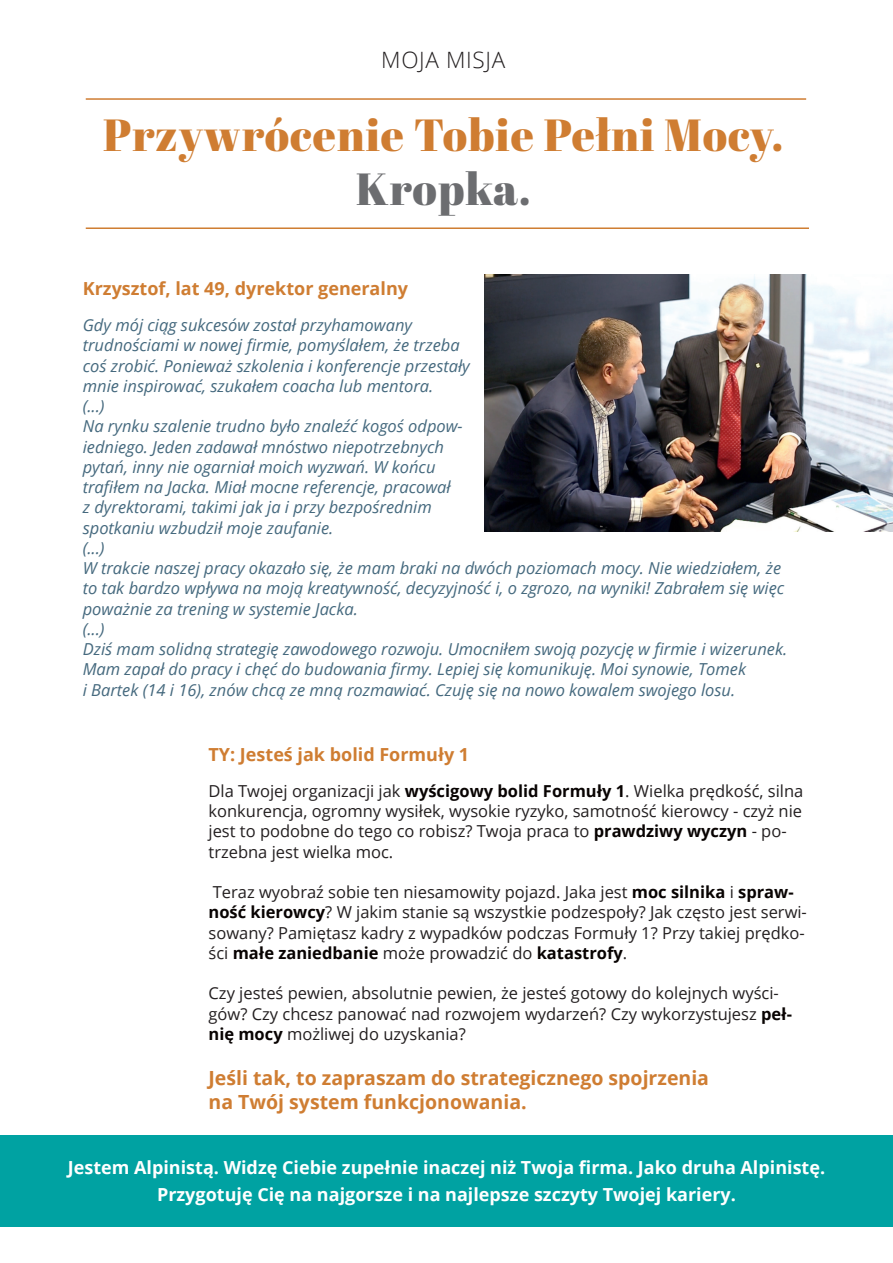
<style>
.page{position:relative;width:893px;height:1263px;background:#fff}
.page>*{position:absolute;margin:0;border:0;box-sizing:border-box;transform-origin:0 0}
.t1{font:45px "Abril Fatface";letter-spacing:.02em;color:#cf7d32}
.t2{font:45px "Abril Fatface";letter-spacing:.02em;color:#6c6d70}
.t3{font:300 22.5px "Open Sans";letter-spacing:.03em;color:#231f20}
.t4{font:700 19.5px/23.4px "Open Sans";color:#cf7d32}
.t5{font:700 18px/26.8px "Open Sans";color:#fff;text-align:center}
.t6{font:700 18px "Open Sans";color:#cf7d32}
.t7{font:italic 16.5px/20.2px "Open Sans";color:#45697e}
.t8{font:16.5px/20.2px "Open Sans";color:#231f20}
.s1{font-weight:700;color:#080302}
</style>
<div class="page">
<img style="left:485px;top:274px;width:408px;height:257px">
<hr style="left:86px;top:98px;width:720px;height:2px;background:#cf7d32">
<hr style="left:86px;top:227px;width:723px;height:2px;background:#cf7d32">
<div style="left:0;top:1135px;width:893px;height:92px;background:#00a2a2"></div>
<h2 class="t3" style="left:381px;top:45px;width:125px">MOJA MISJA</h2>
<h1 class="t1" style="left:103px;top:104px;width:682px">Przywrócenie Tobie Pełni Mocy.</h1>
<h1 class="t2" style="left:356px;top:158px;width:177px">Kropka.</h1>
<p class="t6" style="left:83px;top:276px;width:327px">Krzysztof, lat 49, dyrektor generalny</p>
<p class="t7" style="left:83px;top:315px;width:706px">Gdy mój ciąg sukcesów został przyhamowany<br>trudnościami w nowej firmie, pomyślałem, że trzeba<br>coś zrobić. Ponieważ szkolenia i konferencje przestały<br>mnie inspirować, szukałem coacha lub mentora.<br>(...)<br>Na rynku szalenie trudno było znaleźć kogoś odpow-<br>iedniego. Jeden zadawał mnóstwo niepotrzebnych<br>pytań, inny nie ogarniał moich wyzwań. W końcu<br>trafiłem na Jacka. Miał mocne referencje, pracował<br>z dyrektorami, takimi jak ja i przy bezpośrednim<br>spotkaniu wzbudził moje zaufanie.<br>(...)<br>W trakcie naszej pracy okazało się, że mam braki na dwóch poziomach mocy. Nie wiedziałem, że to tak bardzo wpływa na moją kreatywność, decyzyjność i, o zgrozo, na wyniki! Zabrałem się więc poważnie za trening w systemie Jacka.<br>(...)<br>Dziś mam solidną strategię zawodowego rozwoju. Umocniłem swoją pozycję w firmie i wizerunek.<br>Mam zapał do pracy i chęć do budowania firmy. Lepiej się komunikuję. Moi synowie, Tomek<br>i Bartek (14 i 16), znów chcą ze mną rozmawiać. Czuję się na nowo kowalem swojego losu.</p>
<p class="t6" style="left:209px;top:742px;width:262px">TY: Jesteś jak bolid Formuły 1</p>
<p class="t8" style="left:209px;top:780px;width:596px">Dla Twojej organizacji jak <span class="s1">wyścigowy bolid Formuły 1</span>. Wielka prędkość, silna konkurencja, ogromny wysiłek, wysokie ryzyko, samotność kierowcy - czyż nie jest to podobne do tego co robisz? Twoja praca to <span class="s1">prawdziwy wyczyn</span> - po&shy;trzebna jest wielka moc.</p>
<p class="t8" style="left:209px;top:882px;width:600px">Teraz wyobraź sobie ten niesamowity pojazd. Jaka jest <span class="s1">moc silnika</span> i <span class="s1">spraw&shy;ność kierowcy</span>? W jakim stanie są wszystkie podzespoły? Jak często jest serwi&shy;sowany? Pamiętasz kadry z wypadków podczas Formuły 1? Przy takiej prędko&shy;ści <span class="s1">małe zaniedbanie</span> może prowadzić do <span class="s1">katastrofy</span>.</p>
<p class="t8" style="left:209px;top:983px;width:585px">Czy jesteś pewien, absolutnie pewien, że jesteś gotowy do kolejnych wyści&shy;gów? Czy chcesz panować nad rozwojem wydarzeń? Czy wykorzystujesz <span class="s1">peł&shy;nię mocy</span> możliwej do uzyskania?</p>
<p class="t4" style="left:209px;top:1066px;width:502px">Jeśli tak, to zapraszam do strategicznego spojrzenia na Twój system funkcjonowania.</p>
<p class="t5" style="left:68px;top:1154px;width:759px">Jestem Alpinistą. Widzę Ciebie zupełnie inaczej niż Twoja firma. Jako druha Alpinistę.<br>Przygotuję Cię na najgorsze i na najlepsze szczyty Twojej kariery.</p>
</div>
